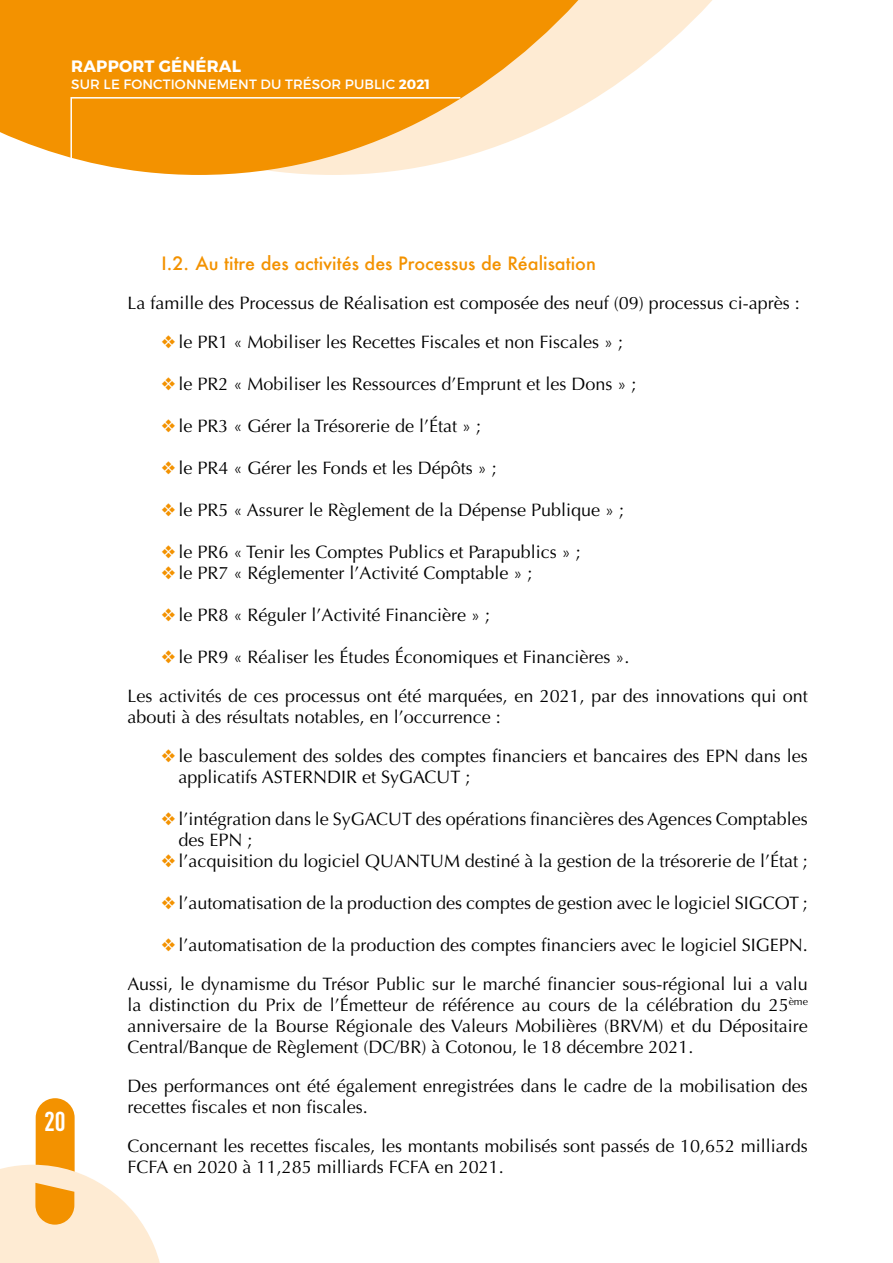
<style>
.page{position:relative;width:893px;height:1263px;background:#fff}
.page>*{position:absolute;margin:0;border:0;box-sizing:border-box;transform-origin:0 0}
.t1{font:700 condensed 27px "DIN Pro";color:#fff}
.t2{font:18px/21px "Optima";color:#000}
.t3{font:500 18px "Futura";color:#f39200}
.t4{font:700 16.5px "Montserrat";letter-spacing:.01em;color:#fff}
.t5{font:13.5px "Montserrat";letter-spacing:.01em;color:#fff}
.s1{font-weight:700}
.s2{color:#f39200}
</style>
<div class="page">
<svg style="left:597px;top:0;width:115px;height:97px;fill:#feebd3"></svg>
<svg style="left:0;top:1098px;width:160px;height:165px"></svg>
<svg style="left:0;top:0;width:597px;height:175px;background:#f6ae42"></svg>
<svg style="left:70px;top:96px;width:392px;height:65px;background:#f5a227"></svg>
<p class="t4" style="left:71px;top:56px;width:171px">RAPPORT GÉNÉRAL</p>
<p class="t5" style="left:71px;top:75px;width:360px">SUR LE FONCTIONNEMENT DU TRÉSOR PUBLIC <span class="s1">2021</span></p>
<h1 class="t1" style="left:44px;top:1101px;width:23px">20</h1>
<p class="t3" style="left:162px;top:251px;width:436px">I.2. Au titre des activités des Processus de Réalisation</p>
<p class="t2" style="left:128px;top:293px;width:674px">La famille des Processus de Réalisation est composée des neuf (09) processus ci-après :</p>
<p class="t2" style="left:162px;top:332px;width:463px"><span class="s2">❖</span> le PR1 « Mobiliser les Recettes Fiscales et non Fiscales » ;</p>
<p class="t2" style="left:162px;top:374px;width:476px"><span class="s2">❖</span> le PR2 « Mobiliser les Ressources d’Emprunt et les Dons » ;</p>
<p class="t2" style="left:162px;top:416px;width:321px"><span class="s2">❖</span> le PR3 « Gérer la Trésorerie de l’État » ;</p>
<p class="t2" style="left:162px;top:458px;width:337px"><span class="s2">❖</span> le PR4 « Gérer les Fonds et les Dépôts » ;</p>
<p class="t2" style="left:162px;top:500px;width:464px"><span class="s2">❖</span> le PR5 « Assurer le Règlement de la Dépense Publique » ;</p>
<p class="t2" style="left:162px;top:542px;width:421px"><span class="s2">❖</span> le PR6 « Tenir les Comptes Publics et Parapublics » ;</p>
<p class="t2" style="left:162px;top:563px;width:372px"><span class="s2">❖</span> le PR7 « Réglementer l’Activité Comptable » ;</p>
<p class="t2" style="left:162px;top:605px;width:330px"><span class="s2">❖</span> le PR8 « Réguler l’Activité Financière » ;</p>
<p class="t2" style="left:128px;top:638px;width:682px;line-height:39px;text-indent:34px"><span class="s2">❖</span> le PR9 « Réaliser les Études Économiques et Financières ».<br>Les activités de ces processus ont été marquées, en 2021, par des innovations qui ont</p>
<p class="t2" style="left:128px;top:707px;width:375px">abouti à des résultats notables, en l’occurrence :</p>
<p class="t2" style="left:179px;top:746px;width:631px;text-indent:-17px"><span class="s2">❖</span> le basculement des soldes des comptes financiers et bancaires des EPN dans les applicatifs ASTERNDIR et SyGACUT ;</p>
<p class="t2" style="left:179px;top:809px;width:631px;text-indent:-17px"><span class="s2">❖</span> l’intégration dans le SyGACUT des opérations financières des Agences Comptables des EPN ;</p>
<p class="t2" style="left:162px;top:851px;width:648px"><span class="s2">❖</span> l’acquisition du logiciel QUANTUM destiné à la gestion de la trésorerie de l’État ;</p>
<p class="t2" style="left:162px;top:893px;width:648px"><span class="s2">❖</span> l’automatisation de la production des comptes de gestion avec le logiciel SIGCOT ;</p>
<p class="t2" style="left:128px;top:926px;width:682px;line-height:39px;text-align:right"><span class="s2">❖</span> l’automatisation de la production des comptes financiers avec le logiciel SIGEPN.<br>Aussi, le dynamisme du Trésor Public sur le marché financier sous-régional lui a valu</p>
<p class="t2" style="left:128px;top:995px;width:682px;text-align:justify">la distinction du Prix de l’Émetteur de référence au cours de la célébration du 25<sup>ème </sup>anniversaire de la Bourse Régionale des Valeurs Mobilières (BRVM) et du Dépositaire Central/Banque de Règlement (DC/BR) à Cotonou, le 18 décembre 2021.</p>
<p class="t2" style="left:128px;top:1076px;width:682px">Des performances ont été également enregistrées dans le cadre de la mobilisation des recettes fiscales et non fiscales.</p>
<p class="t2" style="left:128px;top:1136px;width:682px">Concernant les recettes fiscales, les montants mobilisés sont passés de 10,652 milliards<br>FCFA en 2020 à 11,285 milliards FCFA en 2021.</p>
</div>
